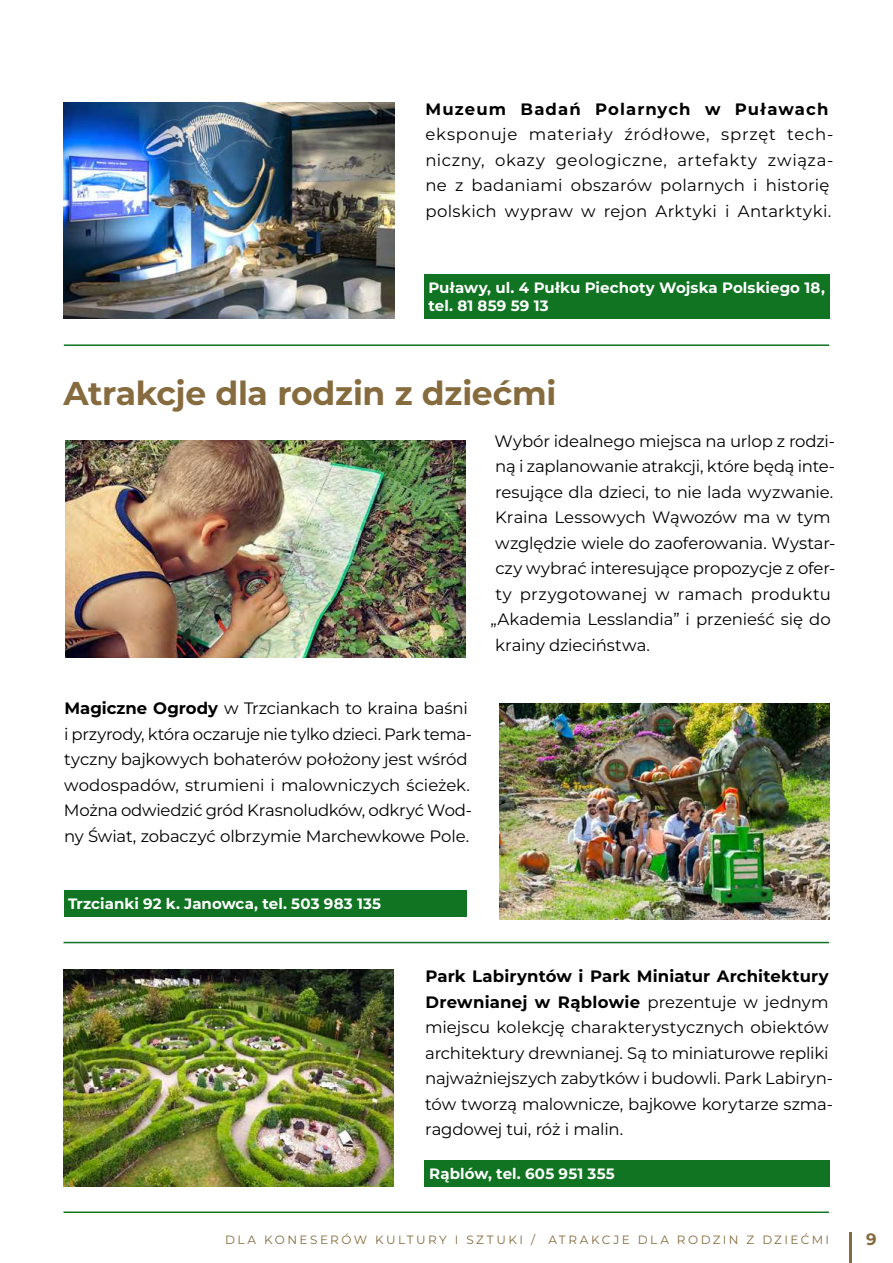
<style>
.page{position:relative;width:893px;height:1263px;background:#fff}
.page>*{position:absolute;margin:0;border:0;box-sizing:border-box;transform-origin:0 0}
.t1{font:700 33px "Montserrat";letter-spacing:-.01em;color:#866b3e}
.t2{font:16.5px/25.5px "Montserrat";letter-spacing:-.005em;color:#000}
.t3{font:16.5px/25.5px "Montserrat";letter-spacing:.03em;color:#000}
.t4{font:16.5px "Montserrat";letter-spacing:.015em;color:#000}
.t5{font:700 16.5px "Montserrat";letter-spacing:.065em;color:#000}
.t6{font:700 16.5px "Montserrat";color:#866b3e}
.t7{font:700 15px/18px "Montserrat";letter-spacing:.005em;color:#fff}
.t8{font:12px "Montserrat";letter-spacing:.2em;color:#866b3e}
.s1{font-weight:700}
</style>
<div class="page">
<hr style="left:64px;top:344px;width:765px;height:2px;background:#107422">
<img style="left:64px;top:102px;width:330px;height:217px">
<div style="left:424px;top:274px;width:405px;height:45px;background:#107422"></div>
<img style="left:65px;top:440px;width:401px;height:217px">
<img style="left:499px;top:703px;width:330px;height:217px">
<img style="left:64px;top:969px;width:330px;height:217px">
<hr style="left:64px;top:942px;width:765px;height:1px;background:#107422">
<hr style="left:64px;top:1211px;width:765px;height:2px;background:#107422">
<div style="left:64px;top:890px;width:403px;height:27px;background:#107422"></div>
<div style="left:425px;top:1160px;width:405px;height:27px;background:#107422"></div>
<hr style="left:849px;top:1231px;width:2px;height:32px;background:#866b3e">
<p class="t5" style="left:426px;top:98px;width:404px">Muzeum Badań Polarnych w Puławach</p>
<p class="t3" style="left:425px;top:121px;width:409px">eksponuje materiały źródłowe, sprzęt tech&shy;niczny, okazy geologiczne, artefakty związa&shy;ne z badaniami obszarów polarnych i historię polskich wypraw w rejon Arktyki i Antarktyki.</p>
<p class="t7" style="left:428px;top:278px;width:398px">Puławy, ul. 4 Pułku Piechoty Wojska Polskiego 18, tel. 81 859 59 13</p>
<h1 class="t1" style="left:63px;top:371px;width:494px">Atrakcje dla rodzin z dziećmi</h1>
<p class="t2" style="left:64px;top:695px;width:410px"><span class="s1">Magiczne Ogrody</span> w Trzciankach to kraina baśni i przyrody, która oczaruje nie tylko dzieci. Park tema&shy;tyczny bajkowych bohaterów położony jest wśród wodospadów, strumieni i malowniczych ścieżek.<br>Można odwiedzić gród Krasnoludków, odkryć Wod&shy;ny Świat, zobaczyć olbrzymie Marchewkowe Pole.</p>
<p class="t2" style="left:495px;top:427px;width:342px">Wybór idealnego miejsca na urlop z rodzi-</p>
<p class="t2" style="left:495px;top:453px;width:341px">ną i zaplanowanie atrakcji, które będą inte-</p>
<p class="t2" style="left:495px;top:478px;width:339px">resujące dla dzieci, to nie lada wyzwanie.</p>
<p class="t2" style="left:495px;top:504px;width:337px">Kraina Lessowych Wąwozów ma w tym</p>
<p class="t2" style="left:495px;top:529px;width:341px">względzie wiele do zaoferowania. Wystar-</p>
<p class="t2" style="left:495px;top:555px;width:341px">czy wybrać interesujące propozycje z ofer-</p>
<p class="t4" style="left:495px;top:583px;width:337px">ty przygotowanej w ramach produktu</p>
<p class="t2" style="left:490px;top:606px;width:342px">„Akademia Lesslandia” i przenieść się do</p>
<p class="t2" style="left:495px;top:631px;width:156px">krainy dzieciństwa.</p>
<p class="t7" style="left:68px;top:894px;width:314px">Trzcianki 92 k. Janowca, tel. 503 983 135</p>
<p class="t2" style="left:425px;top:963px;width:409px"><span class="s1">Park Labiryntów i Park Miniatur Architektury Drewnianej w Rąblowie</span> prezentuje w jednym miejscu kolekcję charakterystycznych obiektów architektury drewnianej. Są to miniaturowe repliki najważniejszych zabytków i budowli. Park Labiryn&shy;tów tworzą malownicze, bajkowe korytarze szma&shy;ragdowej tui, róż i malin.</p>
<p class="t7" style="left:429px;top:1164px;width:187px">Rąblów, tel. 605 951 355</p>
<p class="t8" style="left:225px;top:1231px;width:606px">DLA KONESERÓW KULTURY I SZTUKI / ATRAKCJE DLA RODZIN Z DZIEĆMI</p>
<p class="t6" style="left:866px;top:1228px;width:12px">9</p>
</div>
